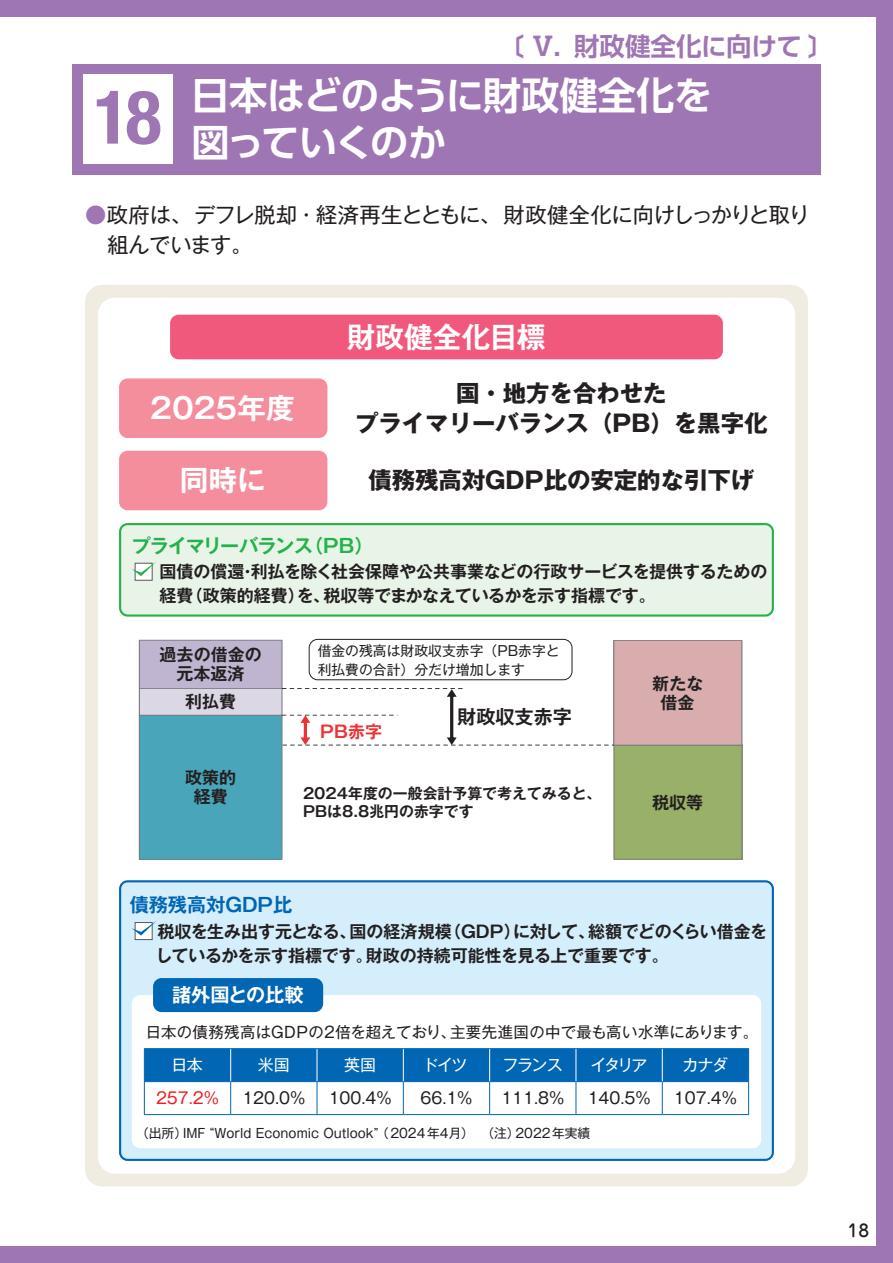
<style>
.page{position:relative;width:893px;height:1263px;background:#9e76b3}
.page>*{position:absolute;margin:0;border:0;box-sizing:border-box;transform-origin:0 0}
.t1{font:700 38.25px/46.8px "UD Shin Go Pro De";letter-spacing:-.02em;color:#fff}
.t2{font:700 28.65px "Gothic MB101 Pr 6 N De";color:#fff}
.t3{font:700 25.5px "UD Shin Go Pro De";letter-spacing:-.005em;color:#9e76b3}
.t4{font:700 23.4px/29.7px "Gothic MB101 Pr 6 N";color:#231f20;text-align:center}
.t5{font:21.3px/29.7px "Gothic MB101 Pr 6 N";letter-spacing:-.02em;color:#231f20}
.t6{font:700 19.2px "Gothic MB101 Pr 6 N De";letter-spacing:-.045em;color:#23b24b}
.t7{font:700 19.2px "Gothic MB101 Pr 6 N De";color:#0166b3}
.t8{font:700 19.2px "Gothic MB101 Pr 6 N De";color:#fff}
.t9{font:700 19.2px "Gothic MB101 Pr 6 De";color:#231f20}
.t10{font:700 16.95px/23.4px "Gothic MB101 Pr 6 N De";letter-spacing:-.005em;color:#231f20}
.t11{font:700 16.95px/19px "Gothic MB101 Pr 6 De";color:#231f20;text-align:center}
.t12{font:700 16.95px "Gothic MB101 Pr 6 De";color:#ee3133}
.t13{font:500 16.95px "Jun 34 Pro";color:#231f20}
.t14{font:15.9px "Gothic MB101 Pr 6 N";color:#231f20}
.t15{font:15.9px "Gothic MB101 Pr 6 N";letter-spacing:-.08em;color:#fff}
.t16{font:15.9px "Gothic MB101 Pr 6 N";color:#ee1d23}
.t17{font:15.45px "Gothic MB101 Pr 6 N";letter-spacing:.02em;color:#231f20}
.t18{font:700 14.85px/18px "Gothic MB101 Pr 6 De";color:#231f20}
.t19{font:13.8px/19.2px "Gothic MB101 Pro";color:#231f20}
.t20{font:12.75px "Gothic MB101 Pr 6 N";color:#231f20}
.s1{color:#9e76b3}
</style>
<div class="page">
<div style="left:0;top:17px;width:876px;height:1229px;background:#fff"></div>
<div style="left:85px;top:285px;width:723px;height:901px;background:#f1ece2;border-radius:17px"></div>
<div style="left:98px;top:298px;width:697px;height:876px;background:#fff;border-radius:17px"></div>
<div style="left:72px;top:64px;width:749px;height:110px;background:#9e76b3"></div>
<div style="left:83px;top:74px;width:89px;height:90px;background:#fff"></div>
<div style="left:119px;top:378px;width:208px;height:60px;background:#f48d9c;border-radius:9px"></div>
<div style="left:119px;top:451px;width:208px;height:59px;background:#f48d9c;border-radius:9px"></div>
<div style="left:170px;top:315px;width:553px;height:44px;background:#f0597c;border-radius:9px"></div>
<div style="left:120px;top:524px;width:653px;height:91px;background:#e9f4e8;border-radius:7px"></div>
<div style="left:119px;top:523px;width:655px;height:94px;border:2px solid #23b24b;border-radius:7px"></div>
<div style="left:135px;top:563px;width:18px;height:18px;background:#fff;border:1px solid #57585a"></div>
<svg style="left:132px;top:562px;width:24px;height:14px"></svg>
<div style="left:120px;top:881px;width:653px;height:279px;background:#d4effb;border-radius:7px"></div>
<div style="left:119px;top:880px;width:655px;height:281px;border:2px solid #0166b3;border-radius:7px"></div>
<div style="left:135px;top:922px;width:18px;height:18px;background:#fff;border:1px solid #57585a"></div>
<svg style="left:132px;top:921px;width:24px;height:14px"></svg>
<div style="left:132px;top:995px;width:629px;height:153px;background:#fff;border-radius:9px"></div>
<svg style="left:139px;top:640px;width:604px;height:220px"></svg>
<div style="left:309px;top:639px;width:263px;height:41px;background:#fff;border-radius:9px"></div>
<div style="left:309px;top:639px;width:263px;height:41px;border:1px solid #231f20;border-radius:9px"></div>
<div style="left:153px;top:978px;width:170px;height:34px;background:#0166b3;border-radius:9px"></div>
<div style="left:145px;top:1049px;width:603px;height:32px;background:#0166b3"></div>
<hr style="left:144px;top:1048px;width:87px;height:1px;background:#0166b3">
<hr style="left:144px;top:1049px;width:1px;height:32px;background:#0166b3">
<hr style="left:231px;top:1048px;width:86px;height:1px;background:#0166b3">
<hr style="left:317px;top:1048px;width:86px;height:1px;background:#0166b3">
<hr style="left:403px;top:1048px;width:87px;height:1px;background:#0166b3">
<hr style="left:490px;top:1048px;width:86px;height:1px;background:#0166b3">
<hr style="left:576px;top:1048px;width:86px;height:1px;background:#0166b3">
<hr style="left:662px;top:1048px;width:87px;height:1px;background:#0166b3">
<hr style="left:748px;top:1049px;width:1px;height:32px;background:#0166b3">
<hr style="left:144px;top:1081px;width:87px;height:1px;background:#0166b3">
<hr style="left:144px;top:1082px;width:1px;height:32px;background:#0166b3">
<hr style="left:231px;top:1081px;width:86px;height:1px;background:#0166b3">
<hr style="left:230px;top:1082px;width:1px;height:32px;background:#0166b3">
<hr style="left:317px;top:1081px;width:86px;height:1px;background:#0166b3">
<hr style="left:317px;top:1082px;width:1px;height:32px;background:#0166b3">
<hr style="left:403px;top:1081px;width:87px;height:1px;background:#0166b3">
<hr style="left:403px;top:1082px;width:1px;height:32px;background:#0166b3">
<hr style="left:490px;top:1081px;width:86px;height:1px;background:#0166b3">
<hr style="left:489px;top:1082px;width:1px;height:32px;background:#0166b3">
<hr style="left:576px;top:1081px;width:86px;height:1px;background:#0166b3">
<hr style="left:576px;top:1082px;width:1px;height:32px;background:#0166b3">
<hr style="left:662px;top:1081px;width:87px;height:1px;background:#0166b3">
<hr style="left:662px;top:1082px;width:1px;height:32px;background:#0166b3">
<hr style="left:748px;top:1082px;width:1px;height:32px;background:#0166b3">
<hr style="left:144px;top:1114px;width:87px;height:1px;background:#0166b3">
<hr style="left:231px;top:1114px;width:86px;height:1px;background:#0166b3">
<hr style="left:317px;top:1114px;width:86px;height:1px;background:#0166b3">
<hr style="left:403px;top:1114px;width:87px;height:1px;background:#0166b3">
<hr style="left:490px;top:1114px;width:86px;height:1px;background:#0166b3">
<hr style="left:576px;top:1114px;width:86px;height:1px;background:#0166b3">
<hr style="left:662px;top:1114px;width:87px;height:1px;background:#0166b3">
<hr style="left:230px;top:1049px;width:1px;height:32px;background:#fff">
<hr style="left:317px;top:1049px;width:1px;height:32px;background:#fff">
<hr style="left:403px;top:1049px;width:1px;height:32px;background:#fff">
<hr style="left:489px;top:1049px;width:1px;height:32px;background:#fff">
<hr style="left:576px;top:1049px;width:1px;height:32px;background:#fff">
<hr style="left:662px;top:1049px;width:1px;height:32px;background:#fff">
<h3 class="t3" style="left:498px;top:26px;width:337px">〔 Ⅴ．財政健全化に向けて〕</h3>
<h1 class="t1" style="left:94px;top:71px;width:620px;text-indent:97px">日本はどのように財政健全化を<br><sup>18</sup> 図っていくのか</h1>
<p class="t5" style="left:107px;top:198px;width:704px;text-indent:-22px"><span class="s1">●</span>政府は、デフレ脱却・経済再生とともに、財政健全化に向けしっかりと取り組んでいます。</p>
<h2 class="t2" style="left:150px;top:384px;width:146px">2025年度</h2>
<h2 class="t2" style="left:180px;top:457px;width:87px">同時に</h2>
<h2 class="t2" style="left:347px;top:313px;width:200px">財政健全化目標</h2>
<h3 class="t4" style="left:355px;top:378px;width:414px">国・地⽅を合わせた<br>プライマリーバランス（PB）を⿊字化</h3>
<h3 class="t4" style="left:368px;top:465px;width:387px">債務残高対GDP比の安定的な引下げ</h3>
<p class="t6" style="left:132px;top:529px;width:243px">プライマリーバランス（PB）</p>
<p class="t10" style="left:159px;top:560px;width:609px">国債の償還・利払を除く社会保障や公共事業などの⾏政サービスを提供するための経費（政策的経費）を、税収等でまかなえているかを示す指標です。</p>
<p class="t11" style="left:160px;top:644px;width:104px">過去の借金の元本返済</p>
<p class="t11" style="left:185px;top:691px;width:53px">利払費</p>
<p class="t11" style="left:185px;top:767px;width:53px">政策的経費</p>
<p class="t19" style="left:318px;top:639px;width:244px">借金の残高は財政収支赤字（PB赤字と利払費の合計）分だけ増加します</p>
<p class="t12" style="left:320px;top:717px;width:63px">PB赤字</p>
<p class="t9" style="left:457px;top:701px;width:116px">財政収支赤字</p>
<p class="t18" style="left:303px;top:784px;width:300px">2024年度の一般会計予算で考えてみると、<br>PBは8.8兆円の赤字です</p>
<p class="t11" style="left:652px;top:673px;width:53px">新たな借金</p>
<p class="t11" style="left:652px;top:792px;width:53px">税収等</p>
<p class="t7" style="left:130px;top:889px;width:164px">債務残高対GDP比</p>
<p class="t10" style="left:155px;top:918px;width:613px;line-height:24.5px">税収を生み出す元となる、国の経済規模（GDP）に対して、総額でどのくらい借⾦をしているかを示す指標です。財政の持続可能性を⾒る上で重要です。</p>
<p class="t8" style="left:172px;top:979px;width:133px">諸外国との比較</p>
<p class="t17" style="left:146px;top:1020px;width:614px">日本の債務残高はGDPの２倍を超えており、主要先進国の中で最も高い水準にあります。</p>
<p class="t15" style="left:172px;top:1052px;width:33px">日本</p>
<p class="t15" style="left:258px;top:1052px;width:33px">米国</p>
<p class="t15" style="left:344px;top:1052px;width:33px">英国</p>
<p class="t15" style="left:423px;top:1052px;width:46px">ドイツ</p>
<p class="t15" style="left:502px;top:1052px;width:62px">フランス</p>
<p class="t15" style="left:591px;top:1052px;width:58px">イタリア</p>
<p class="t15" style="left:683px;top:1052px;width:47px">カナダ</p>
<p class="t16" style="left:156px;top:1085px;width:65px">257.2％</p>
<p class="t14" style="left:242px;top:1085px;width:65px">120.0％</p>
<p class="t14" style="left:329px;top:1085px;width:65px">100.4％</p>
<p class="t14" style="left:420px;top:1085px;width:54px">66.1％</p>
<p class="t14" style="left:501px;top:1085px;width:65px">111.8％</p>
<p class="t14" style="left:588px;top:1085px;width:65px">140.5％</p>
<p class="t14" style="left:674px;top:1085px;width:65px">107.4％</p>
<p class="t20" style="left:136px;top:1123px;width:456px">（出所）IMF “World Economic Outlook”（2024年４月）　（注）2022年実績</p>
<p class="t13" style="left:848px;top:1217px;width:23px">18</p>
</div>
